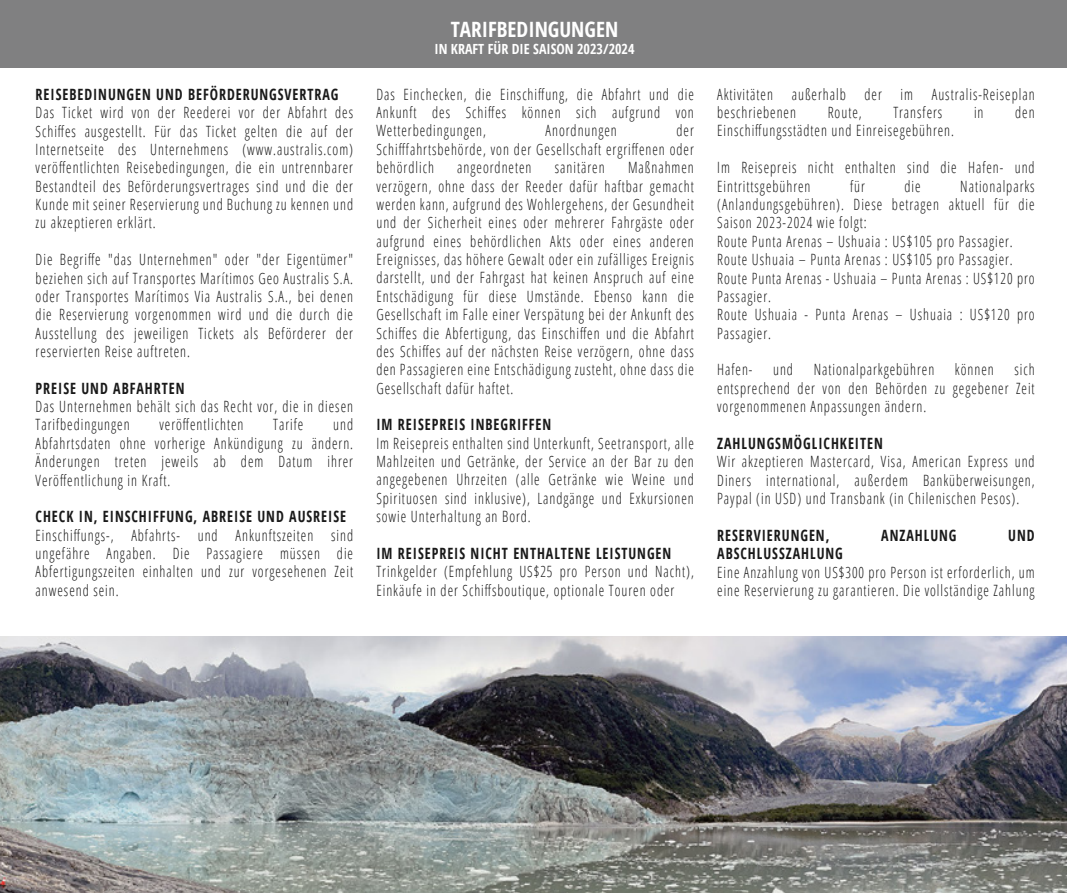
<style>
.page{position:relative;width:1067px;height:893px;background:#fff}
.page>*{position:absolute;margin:0;border:0;box-sizing:border-box;transform-origin:0 0}
.t1{font:700 21.18px "Open Sans Condensed";color:#fff}
.t2{font:300 15.58px/18.4px "Open Sans Condensed";letter-spacing:.07em;color:#191919;text-align:justify;scale:.9 1}
.t3{font:700 15.58px "Open Sans Condensed";letter-spacing:.07em;color:#191919;scale:.9 1}
.t4{font:700 14px "Open Sans Condensed";color:#fff}
</style>
<div class="page">
<div style="left:0;top:0;width:1067px;height:68px;background:#808081"></div>
<img style="left:0;top:636px;width:1067px;height:257px">
<p class="t3" style="left:36px;top:83px;width:338px">REISEBEDINUNGEN UND BEFÖRDERUNGSVERTRAG</p>
<p class="t2" style="left:36px;top:103px;width:354px">Das Ticket wird von der Reederei vor der Abfahrt des Schiffes ausgestellt. Für das Ticket gelten die auf der Internetseite des Unternehmens (www.australis.com) veröffentlichten Reisebedingungen, die ein untrennbarer Bestandteil des Beförderungsvertrages sind und die der Kunde mit seiner Reservierung und Buchung zu kennen und zu akzeptieren erklärt.</p>
<p class="t2" style="left:36px;top:250px;width:354px">Die Begriffe "das Unternehmen" oder "der Eigentümer" beziehen sich auf Transportes Marítimos Geo Australis S.A. oder Transportes Marítimos Via Australis S.A., bei denen die Reservierung vorgenommen wird und die durch die Ausstellung des jeweiligen Tickets als Beförderer der reservierten Reise auftreten.</p>
<p class="t3" style="left:36px;top:377px;width:167px">PREISE UND ABFAHRTEN</p>
<p class="t2" style="left:36px;top:397px;width:354px">Das Unternehmen behält sich das Recht vor, die in diesen<br>Tarifbedingungen</p>
<p class="t2" style="left:159px;top:415px;width:95px">veröffentlichten</p>
<p class="t2" style="left:273px;top:415px;width:35px">Tarife</p>
<p class="t2" style="left:36px;top:415px;width:354px;text-indent:297px">und Abfahrtsdaten ohne vorherige Ankündigung zu ändern.<br>Änderungen treten jeweils ab dem Datum ihrer Veröffentlichung in Kraft.</p>
<p class="t3" style="left:36px;top:506px;width:346px">CHECK IN, EINSCHIFFUNG, ABREISE UND AUSREISE</p>
<p class="t2" style="left:36px;top:525px;width:354px">Einschiffungs-, Abfahrts- und Ankunftszeiten sind ungefähre Angaben. Die Passagiere müssen die Abfertigungszeiten einhalten und zur vorgesehenen Zeit anwesend sein.</p>
<h1 class="t1" style="left:451px;top:15px;width:169px">TARIFBEDINGUNGEN</h1>
<p class="t4" style="left:434px;top:39px;width:202px">IN KRAFT FÜR DIE SAISON 2023/2024</p>
<p class="t2" style="left:376px;top:84px;width:354px">Das Einchecken, die Einschiffung, die Abfahrt und die Ankunft des Schiffes können sich aufgrund von Wetterbedingungen,</p>
<p class="t2" style="left:376px;top:121px;width:354px;text-indent:300px">der Schifffahrtsbehörde, von der Gesellschaft ergriffenen oder behördlich</p>
<p class="t2" style="left:545px;top:121px;width:81px">Anordnungen</p>
<p class="t2" style="left:376px;top:158px;width:354px;text-indent:252px">Maßnahmen verzögern, ohne dass der Reeder dafür haftbar gemacht werden kann, aufgrund des Wohlergehens, der Gesundheit und der Sicherheit eines oder mehrerer Fahrgäste oder aufgrund eines behördlichen Akts oder eines anderen Ereignisses, das höhere Gewalt oder ein zufälliges Ereignis darstellt, und der Fahrgast hat keinen Anspruch auf eine Entschädigung für diese Umstände. Ebenso kann die Gesellschaft im Falle einer Verspätung bei der Ankunft des Schiffes die Abfertigung, das Einschiffen und die Abfahrt des Schiffes auf der nächsten Reise verzögern, ohne dass den Passagieren eine Entschädigung zusteht, ohne dass die Gesellschaft dafür haftet.</p>
<p class="t3" style="left:376px;top:414px;width:196px">IM REISEPREIS INBEGRIFFEN</p>
<p class="t2" style="left:376px;top:433px;width:354px">Im Reisepreis enthalten sind Unterkunft, Seetransport, alle Mahlzeiten und Getränke, der Service an der Bar zu den angegebenen Uhrzeiten (alle Getränke wie Weine und Spirituosen sind inklusive), Landgänge und Exkursionen sowie Unterhaltung an Bord.</p>
<p class="t3" style="left:376px;top:542px;width:329px">IM REISEPREIS NICHT ENTHALTENE LEISTUNGEN</p>
<p class="t2" style="left:376px;top:562px;width:354px">Trinkgelder (Empfehlung US$25 pro Person und Nacht),<br>Einkäufe in der Schiffsboutique, optionale Touren oder</p>
<p class="t2" style="left:457px;top:158px;width:84px">angeordneten</p>
<p class="t2" style="left:555px;top:158px;width:57px">sanitären</p>
<p class="t2" style="left:717px;top:84px;width:354px">Aktivitäten außerhalb der im Australis-Reiseplan beschriebenen</p>
<p class="t2" style="left:827px;top:103px;width:39px">Route,</p>
<p class="t2" style="left:893px;top:103px;width:56px">Transfers</p>
<p class="t2" style="left:974px;top:103px;width:12px">in</p>
<p class="t2" style="left:1015px;top:103px;width:23px">den</p>
<p class="t2" style="left:717px;top:121px;width:265px">Einschiffungsstädten und Einreisegebühren.</p>
<p class="t2" style="left:717px;top:158px;width:354px">Im Reisepreis nicht enthalten sind die Hafen- und<br>Eintrittsgebühren</p>
<p class="t2" style="left:850px;top:176px;width:18px">für</p>
<p class="t2" style="left:904px;top:176px;width:19px">die</p>
<p class="t2" style="left:717px;top:176px;width:354px;text-align:left;text-indent:243px">Nationalparks (Anlandungsgebühren). Diese betragen aktuell für die Saison 2023-2024 wie folgt:<br>Route Punta Arenas – Ushuaia : US$105 pro Passagier.<br>Route Ushuaia – Punta Arenas : US$105 pro Passagier.<br>Route Punta Arenas - Ushuaia – Punta Arenas : US$120 pro Passagier.<br>Route Ushuaia - Punta Arenas – Ushuaia : US$120 pro Passagier.</p>
<p class="t2" style="left:717px;top:360px;width:41px">Hafen-</p>
<p class="t2" style="left:773px;top:360px;width:24px">und</p>
<p class="t2" style="left:813px;top:360px;width:135px">Nationalparkgebühren</p>
<p class="t2" style="left:955px;top:360px;width:45px">können</p>
<p class="t2" style="left:717px;top:360px;width:354px;text-indent:297px">sich entsprechend der von den Behörden zu gegebener Zeit vorgenommenen Anpassungen ändern.</p>
<p class="t3" style="left:717px;top:432px;width:185px">ZAHLUNGSMÖGLICHKEITEN</p>
<p class="t2" style="left:717px;top:452px;width:354px">Wir akzeptieren Mastercard, Visa, American Express und Diners international, außerdem Banküberweisungen, Paypal (in USD) und Transbank (in Chilenischen Pesos).</p>
<p class="t3" style="left:717px;top:524px;width:126px">RESERVIERUNGEN,</p>
<p class="t3" style="left:881px;top:524px;width:85px">ANZAHLUNG</p>
<p class="t3" style="left:1008px;top:524px;width:31px">UND</p>
<p class="t3" style="left:717px;top:543px;width:141px">ABSCHLUSSZAHLUNG</p>
<p class="t2" style="left:717px;top:562px;width:354px">Eine Anzahlung von US$300 pro Person ist erforderlich, um eine Reservierung zu garantieren. Die vollständige Zahlung</p>
</div>
